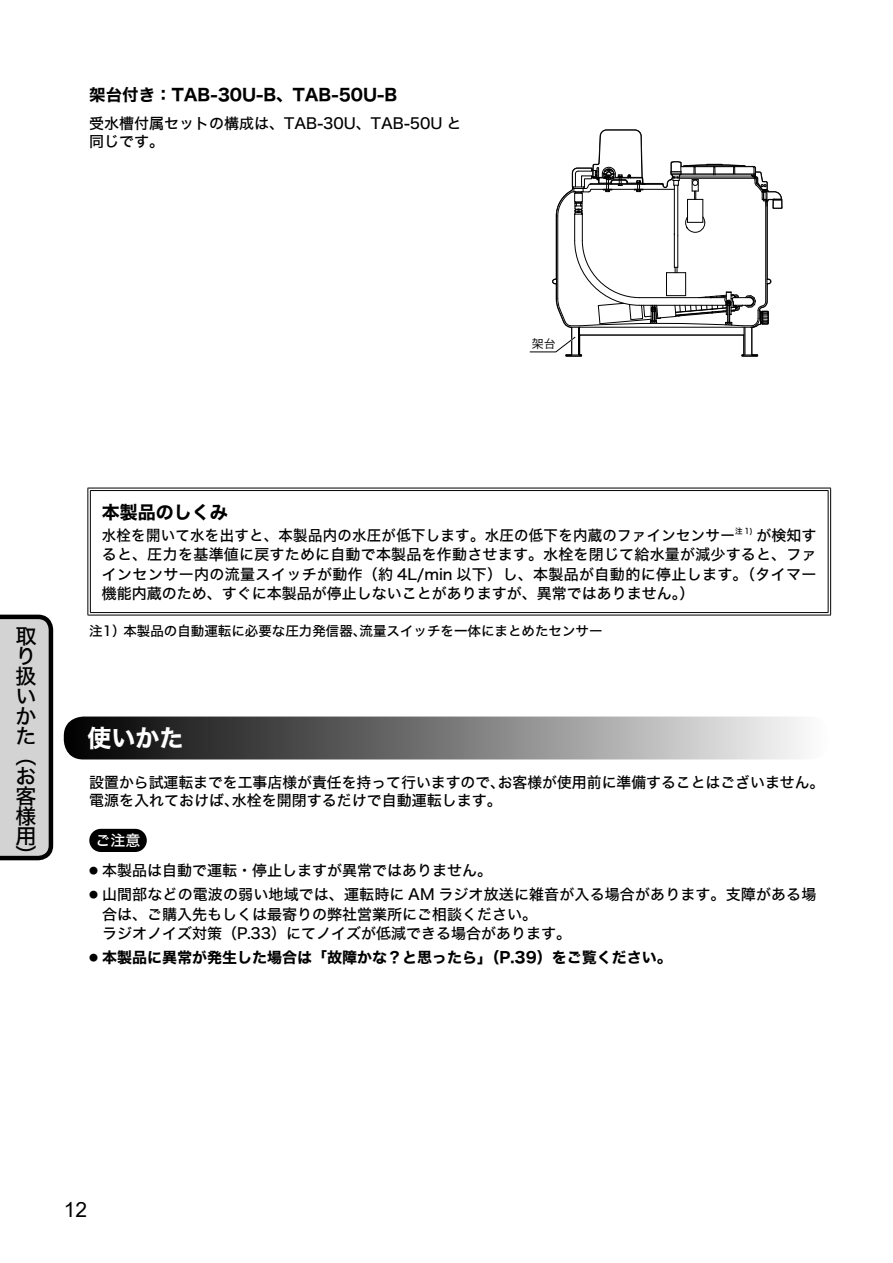
<style>
.page{position:relative;width:893px;height:1263px;background:#fff}
.page>*{position:absolute;margin:0;border:0;box-sizing:border-box;transform-origin:0 0}
.t1{font:24px "Hiragino Kaku W7 90 msp RKSJ H";color:#fff}
.t2{font:21px/20px "Hiragino Kaku W5 90 msp RKSJ H";color:#000}
.t3{font:21px "Arial";color:#000}
.t4{font:18px "Hiragino Kaku W7 90 msp RKSJ H";color:#000}
.t5{font:16.5px "Hiragino Kaku W7 90 msp RKSJ H";color:#000}
.t6{font:15px/19.5px "Hiragino Kaku W5 90 msp RKSJ H";color:#000}
.t7{font:15px "Hiragino Kaku W5 90 msp RKSJ H";letter-spacing:.025em;color:#000;scale:.96 1}
.t8{font:15px "Hiragino Kaku W7 90 msp RKSJ H";color:#000}
.t9{font:15px "Hiragino Kaku W5 90 msp RKSJ H";color:#fff}
.t10{font:13.5px "Hiragino Kaku W5 90 msp RKSJ H";color:#000}
.t11{font:12px "DFHS Gothic W3 WIN RKSJ H";color:#000}
.t12{font:7.8px "Hiragino Kaku W5 90 msp RKSJ H";color:#000;scale:.96 1}
</style>
<div class="page">
<svg style="left:0;top:615px;width:53px;height:245px;background:#bcbcbc"></svg>
<hr style="left:88px;top:488px;width:743px;height:1px;background:#000">
<hr style="left:90px;top:490px;width:738px;height:1px;background:#000">
<hr style="left:88px;top:488px;width:1px;height:127px;background:#000">
<hr style="left:90px;top:491px;width:1px;height:121px;background:#000">
<hr style="left:828px;top:491px;width:1px;height:121px;background:#000">
<hr style="left:830px;top:488px;width:1px;height:127px;background:#000">
<hr style="left:90px;top:612px;width:738px;height:1px;background:#000">
<hr style="left:88px;top:615px;width:743px;height:1px;background:#000">
<div style="left:64px;top:716px;width:765px;height:43px;background:linear-gradient(to right,#000,#f9f9f9);border-radius:20px"></div>
<svg style="left:89px;top:829px;width:58px;height:23px"></svg>
<svg style="left:592px;top:130px;width:148px;height:35px"></svg>
<svg style="left:529px;top:165px;width:253px;height:191px"></svg>
<p class="t5" style="left:89px;top:86px;width:309px">架台付き： TAB-30U-B、TAB-50U-B</p>
<p class="t6" style="left:89px;top:115px;width:374px;line-height:18px">受水槽付属セットの構成は、TAB-30U、TAB-50U と同じです。</p>
<p class="t11" style="left:532px;top:338px;width:13px">ط</p>
<h2 class="t2" style="left:15px;top:627px;width:22px">取り扱いかた（お客様用）</h2>
<p class="t4" style="left:102px;top:503px;width:128px">本製品のしくみ</p>
<p class="t7" style="left:102px;top:527px;width:661px">水栓を開いて水を出すと、本製品内の水圧が低下します。水圧の低下を内蔵のファインセンサー</p>
<p class="t12" style="left:735px;top:527px;width:20px">注 1)</p>
<p class="t6" style="left:102px;top:526px;width:716px;text-align:justify;text-indent:655px">が検知すると、圧力を基準値に戻すために自動で本製品を作動させます。水栓を閉じて給水量が減少すると、ファインセンサー内の流量スイッチが動作（約 4L/min 以下）し、本製品が自動的に停止します。（タイマー機能内蔵のため、すぐに本製品が停止しないことがありますが、異常ではありません。）</p>
<p class="t10" style="left:89px;top:624px;width:515px">注1）本製品の自動運転に必要な圧力発信器、流量スイッチを一体にまとめたセンサー</p>
<h1 class="t1" style="left:88px;top:726px;width:98px">使いかた</h1>
<p class="t6" style="left:89px;top:774px;width:737px;line-height:18px">設置から試運転までを工事店様が責任を持って行いますので、お客様が使用前に準備することはございません。電源を入れておけば、水栓を開閉するだけで自動運転します。</p>
<p class="t9" style="left:96px;top:833px;width:47px">ご注意</p>
<p class="t6" style="left:89px;top:861px;width:404px"><sup>●</sup> 本製品は自動で運転・停止しますが異常ではありません。</p>
<p class="t6" style="left:102px;top:885px;width:716px;text-indent:-13px"><sup>●</sup> 山間部などの電波の弱い地域では、運転時に AM ラジオ放送に雑音が入る場合があります。支障がある場合は、ご購入先もしくは最寄りの弊社営業所にご相談ください。<br>ラジオノイズ対策（P.33）にてノイズが低減できる場合があります。</p>
<p class="t8" style="left:89px;top:949px;width:584px"><sup>●</sup> 本製品に異常が発生した場合は「故障かな？と思ったら」（P.39）をご覧ください。</p>
<h2 class="t3" style="left:64px;top:1198px;width:25px">12</h2>
</div>
